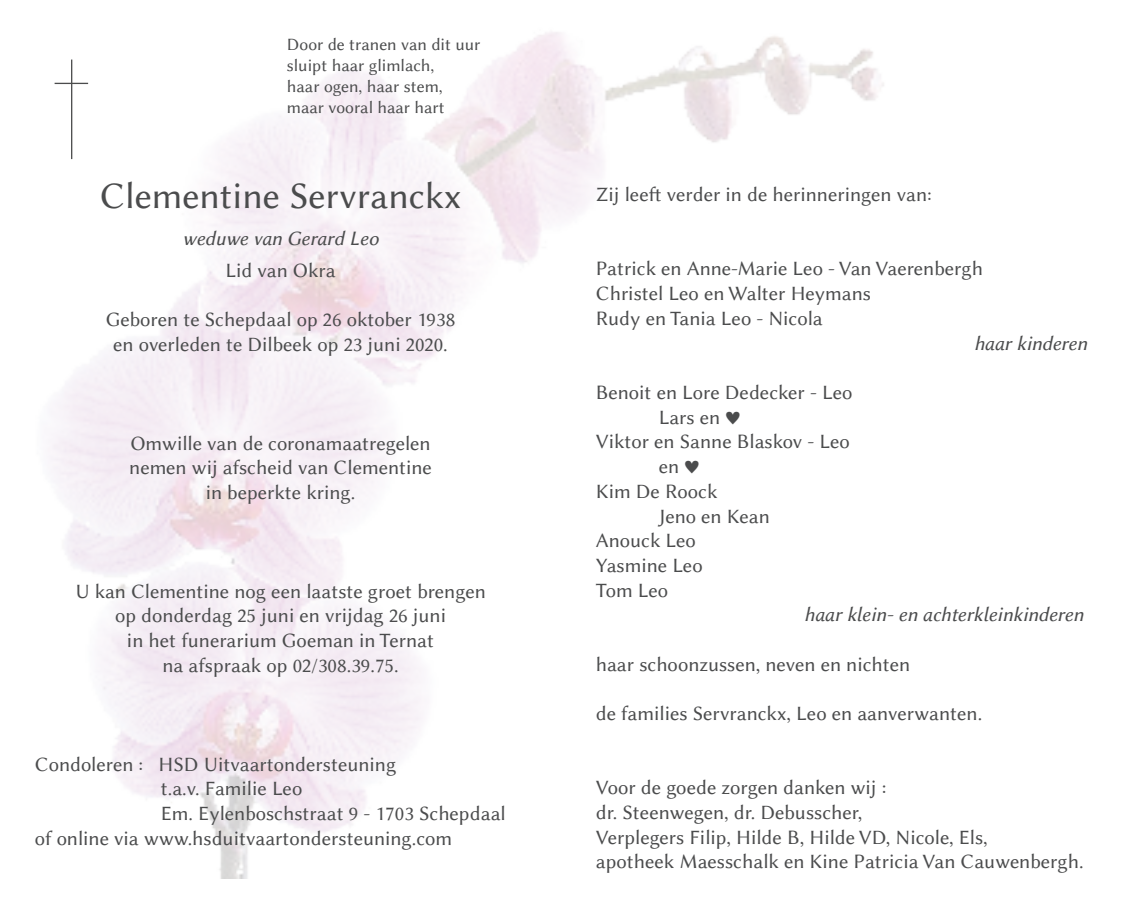
<style>
.page{position:relative;width:1122px;height:913px;background:#fff}
.page>*{position:absolute;margin:0;border:0;box-sizing:border-box;transform-origin:0 0}
.t1{font:37.8px "Linux Biolinum G";color:#4b4c4d}
.t2{font:20.65px/24.7px "Linux Biolinum G";color:#4b4c4d;text-align:center}
.t3{font:20.65px "Linux Biolinum GI";color:#4b4c4d}
.t4{font:17.5px/21px "Linux Biolinum G";color:#4b4c4d}
</style>
<div class="page">
<hr style="left:71px;top:60px;width:1px;height:99px;background:#4b4c4d">
<hr style="left:55px;top:83px;width:33px;height:1px;background:#4b4c4d">
<p class="t4" style="left:287px;top:34px;width:195px">Door de tranen van dit uur sluipt haar glimlach,<br>haar ogen, haar stem, maar vooral haar hart</p>
<h1 class="t1" style="left:100px;top:174px;width:363px">Clementine Servranckx</h1>
<p class="t3" style="left:182px;top:226px;width:197px">weduwe van Gerard Leo</p>
<p class="t2" style="left:225px;top:258px;width:112px">Lid van Okra</p>
<p class="t2" style="left:106px;top:307px;width:351px">Geboren te Schepdaal op 26 oktober 1938 en overleden te Dilbeek op 23 juni 2020.</p>
<p class="t2" style="left:129px;top:431px;width:304px">Omwille van de coronamaatregelen nemen wij afscheid van Clementine in beperkte kring.</p>
<p class="t2" style="left:75px;top:579px;width:412px">U kan Clementine nog een laatste groet brengen op donderdag 25 juni en vrijdag 26 juni<br>in het funerarium Goeman in Ternat<br>na afspraak op 02/308.39.75.</p>
<p class="t2" style="left:35px;top:752px;width:363px">Condoleren : HSD Uitvaartondersteuning</p>
<p class="t2" style="left:161px;top:776px;width:143px">t.a.v. Familie Leo</p>
<p class="t2" style="left:161px;top:801px;width:346px">Em. Eylenboschstraat 9 - 1703 Schepdaal</p>
<p class="t2" style="left:35px;top:826px;width:419px">of online via www.hsduitvaartondersteuning.com</p>
<p class="t2" style="left:595px;top:183px;width:337px">Zij leeft verder in de herinneringen van:</p>
<p class="t2" style="left:595px;top:257px;width:389px;text-align:left">Patrick en Anne-Marie Leo - Van Vaerenbergh<br>Christel Leo en Walter Heymans<br>Rudy en Tania Leo - Nicola</p>
<p class="t3" style="left:973px;top:331px;width:114px">haar kinderen</p>
<p class="t2" style="left:595px;top:380px;width:258px">Benoit en Lore Dedecker - Leo</p>
<p class="t2" style="left:658px;top:405px;width:83px">Lars en ♥</p>
<p class="t2" style="left:595px;top:430px;width:255px">Viktor en Sanne Blaskov - Leo</p>
<p class="t2" style="left:658px;top:454px;width:42px">en ♥</p>
<p class="t2" style="left:595px;top:479px;width:123px">Kim De Roock</p>
<p class="t2" style="left:658px;top:504px;width:112px">Jeno en Kean</p>
<p class="t2" style="left:595px;top:528px;width:102px">Anouck Leo</p>
<p class="t2" style="left:595px;top:553px;width:108px">Yasmine Leo</p>
<p class="t2" style="left:595px;top:578px;width:74px">Tom Leo</p>
<p class="t3" style="left:804px;top:603px;width:280px">haar klein- en achterkleinkinderen</p>
<p class="t2" style="left:595px;top:652px;width:316px">haar schoonzussen, neven en nichten</p>
<p class="t2" style="left:595px;top:701px;width:388px">de families Servranckx, Leo en aanverwanten.</p>
<p class="t2" style="left:595px;top:775px;width:489px;text-align:left">Voor de goede zorgen danken wij :<br>dr. Steenwegen, dr. Debusscher,<br>Verplegers Filip, Hilde B, Hilde VD, Nicole, Els,<br>apotheek Maesschalk en Kine Patricia Van Cauwenbergh.</p>
</div>
